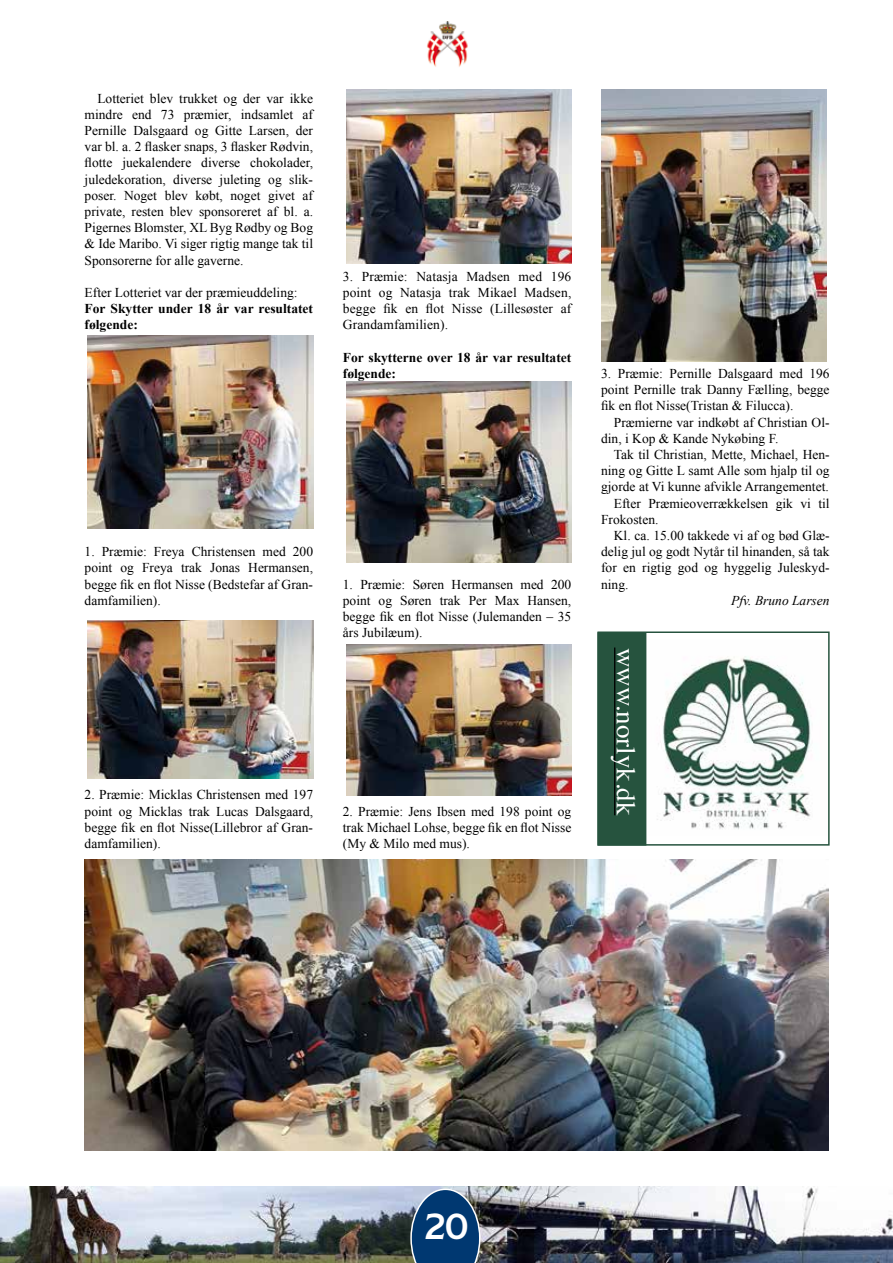
<style>
.page{position:relative;width:893px;height:1263px;background:#fff}
.page>*{position:absolute;margin:0;border:0;box-sizing:border-box;transform-origin:0 0}
.t1{font:36px "Modesto Lite";color:#fff}
.t2{font:27px "Times";color:#fff}
.t3{font:13.5px/16.2px "Times New Roman";color:#000;text-align:justify}
.t4{font:700 13.5px/16.2px "Times New Roman";color:#000}
.t5{font:italic 13.5px "Times New Roman";color:#000}
</style>
<div class="page">
<img style="left:427px;top:21px;width:41px;height:46px">
<img style="left:0;top:1186px;width:893px;height:77px">
<svg style="left:410px;top:1188px;width:70px;height:75px;background:#255280"></svg>
<img style="left:85px;top:860px;width:743px;height:291px">
<img style="left:88px;top:336px;width:225px;height:192px">
<img style="left:88px;top:620px;width:225px;height:158px">
<img style="left:346px;top:89px;width:225px;height:174px">
<img style="left:346px;top:382px;width:225px;height:180px">
<img style="left:346px;top:644px;width:225px;height:151px">
<img style="left:601px;top:89px;width:225px;height:272px">
<img style="left:657px;top:656px;width:154px;height:174px">
<div style="left:597px;top:631px;width:233px;height:215px;border:2px solid #26533e"></div>
<div style="left:597px;top:632px;width:49px;height:214px;background:#26533e;border:2px solid #26533e"></div>
<hr style="left:614px;top:647px;width:1px;height:168px;background:#000">
<p class="t3" style="left:85px;top:90px;width:230px;text-indent:13px">Lotteriet blev trukket og der var ikke mindre end 73 præmier, indsamlet af Pernille Dalsgaard og Gitte Larsen, der var bl. a. 2 flasker snaps, 3 flasker Rødvin, flotte juekalendere diverse chokolader, juledekoration, diverse juleting og slik&shy;poser. Noget blev købt, noget givet af private, resten blev sponsoreret af bl. a.<br>Pigernes Blomster, XL Byg Rødby og Bog &amp; Ide Maribo. Vi siger rigtig mange tak til Sponsorerne for alle gaverne.</p>
<p class="t3" style="left:85px;top:284px;width:214px">Efter Lotteriet var der præmieuddeling:</p>
<p class="t4" style="left:85px;top:300px;width:230px">For Skytter under 18 år var resultatet følgende:</p>
<p class="t3" style="left:343px;top:268px;width:230px">3. Præmie: Natasja Madsen med 196 point og Natasja trak Mikael Madsen, begge fik en flot Nisse (Lillesøster af Grandamfamilien).</p>
<p class="t4" style="left:343px;top:349px;width:230px">For skytterne over 18 år var resultatet følgende:</p>
<p class="t3" style="left:85px;top:543px;width:230px">1. Præmie: Freya Christensen med 200 point og Freya trak Jonas Hermansen, begge fik en flot Nisse (Bedstefar af Gran&shy;damfamilien).</p>
<p class="t3" style="left:343px;top:576px;width:230px">1. Præmie: Søren Hermansen med 200 point og Søren trak Per Max Hansen, begge fik en flot Nisse (Julemanden – 35 års Jubilæum).</p>
<p class="t3" style="left:85px;top:786px;width:230px">2. Præmie: Micklas Christensen med 197 point og Micklas trak Lucas Dalsgaard, begge fik en flot Nisse(Lillebror af Gran&shy;damfamilien).</p>
<p class="t3" style="left:343px;top:803px;width:230px">2. Præmie: Jens Ibsen med 198 point og trak Michael Lohse, begge fik en flot Nisse (My &amp; Milo med mus).</p>
<p class="t3" style="left:601px;top:365px;width:230px">3. Præmie: Pernille Dalsgaard med 196 point Pernille trak Danny Fælling, begge fik en flot Nisse(Tristan &amp; Filucca).</p>
<p class="t3" style="left:601px;top:414px;width:230px;text-indent:13px">Præmierne var indkøbt af Christian Ol&shy;din, i Kop &amp; Kande Nykøbing F.</p>
<p class="t3" style="left:614px;top:446px;width:217px">Tak til Christian, Mette, Michael, Hen-</p>
<p class="t3" style="left:601px;top:462px;width:230px">ning og Gitte L samt Alle som hjalp til og</p>
<p class="t3" style="left:601px;top:479px;width:229px">gjorde at Vi kunne afvikle Arrangementet.</p>
<p class="t3" style="left:614px;top:495px;width:217px">Efter Præmieoverrækkelsen gik vi til</p>
<p class="t3" style="left:601px;top:511px;width:59px">Frokosten.</p>
<p class="t3" style="left:614px;top:527px;width:217px">Kl. ca. 15.00 takkede vi af og bød Glæ-</p>
<p class="t3" style="left:601px;top:543px;width:230px">delig jul og godt Nytår til hinanden, så tak</p>
<p class="t3" style="left:601px;top:560px;width:230px">for en rigtig god og hyggelig Juleskyd-</p>
<p class="t3" style="left:601px;top:576px;width:29px">ning.</p>
<p class="t5" style="left:731px;top:591px;width:100px">Pfv. Bruno Larsen</p>
<h2 class="t2" style="left:651px;top:647px;width:169px;rotate:90deg">www.norlyk.dk</h2>
<h1 class="t1" style="left:425px;top:1208px;width:45px">20</h1>
</div>
